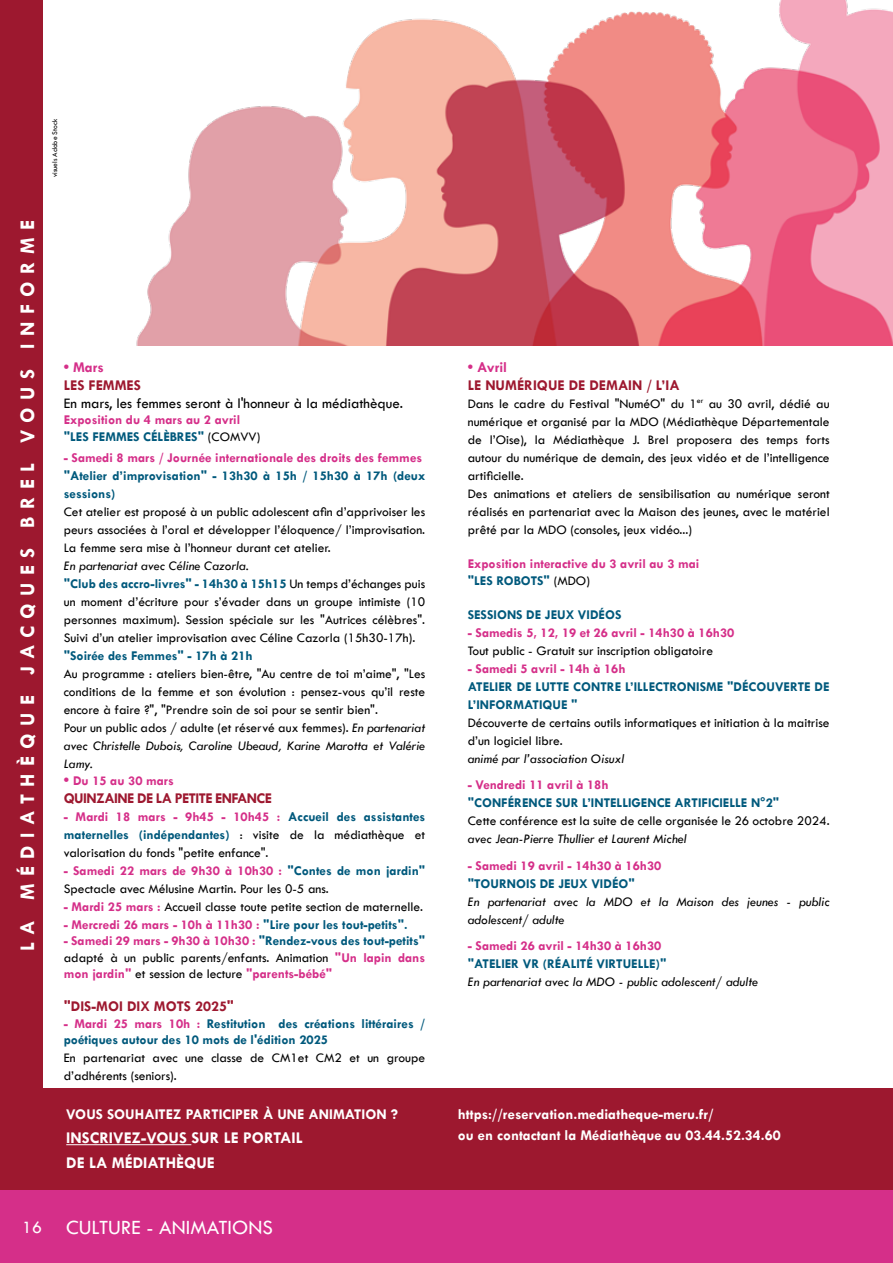
<style>
.page{position:relative;width:893px;height:1263px;background:#fff}
.page>*{position:absolute;margin:0;border:0;box-sizing:border-box;transform-origin:0 0}
.t1{font:700 21px "Tw Cen";letter-spacing:.35em;color:#fff}
.t2{font:21px "Tw Cen";color:#fff}
.t3{font:18px "Tw Cen";color:#fff}
.t4{font:700 16.5px/24px "Tw Cen";color:#fff}
.t5{font:700 15px/21px "Tw Cen";color:#fff}
.t6{font:700 15px "Tw Cen";color:#9d182f}
.t7{font:15px "Tw Cen";color:#000}
.t8{font:700 15px "Tw Cen";letter-spacing:-.04em;color:#9d182f}
.t9{font:700 15px "Tw Cen";color:#d52f89}
.t10{font:13.5px/18px "Tw Cen";color:#000}
.t11{font:700 13.5px/16.5px "Tw Cen";color:#d52f89}
.t12{font:700 13.5px/18px "Tw Cen";color:#00597c}
.t13{font:italic 13.5px/18px "Tw Cen";color:#000}
.t14{font:7.5px "Tw Cen";color:#000}
.s1{color:#00597c}
.s2{font-weight:400;color:#000}
.s3{font-style:italic}
.s4{font-weight:700;color:#00597c}
.s5{font-size:15px}
.s6{font-weight:700;color:#d52f89}
.s7{color:#d52f89}
</style>
<div class="page">
<img style="left:136px;top:0;width:757px;height:345px">
<div style="left:30px;top:1089px;width:863px;height:104px;background:#9d182f"></div>
<div style="left:0;top:0;width:43px;height:1191px;background:#9d182f"></div>
<div style="left:0;top:1191px;width:893px;height:72px;background:#d52f89"></div>
<hr style="left:66px;top:1144px;width:125px;height:1px;background:#fff">
<p class="t14" style="left:50px;top:177px;width:60px;rotate:-90deg">visuels Adobe Stock</p>
<h1 class="t1" style="left:15px;top:951px;width:732px;rotate:-90deg">LA MÉDIATHÈQUE JACQUES BREL VOUS INFORME</h1>
<p class="t9" style="left:64px;top:358px;width:42px">• Mars</p>
<p class="t6" style="left:64px;top:376px;width:79px">LES FEMMES</p>
<p class="t7" style="left:64px;top:394px;width:341px">En mars, les femmes seront à l'honneur à la médiathèque.</p>
<p class="t11" style="left:64px;top:411px;width:198px">Exposition du 4 mars au 2 avril <span class="s1">"LES FEMMES CÉLÈBRES"</span> <span class="s2">(COMVV)</span></p>
<p class="t11" style="left:64px;top:449px;width:360px">- Samedi 8 mars / Journée internationale des droits des femmes</p>
<p class="t12" style="left:64px;top:467px;width:363px">"Atelier d’improvisation" - 13h30 à 15h / 15h30 à 17h (deux sessions)</p>
<p class="t10" style="left:64px;top:503px;width:363px;text-align:justify">Cet atelier est proposé à un public adolescent afin d’apprivoiser les peurs associées à l’oral et développer l’éloquence/ l’improvisation.<br>La femme sera mise à l’honneur durant cet atelier.</p>
<p class="t10" style="left:64px;top:557px;width:363px"><span class="s3">En partenariat avec Céline Cazorla.<br></span><span class="s4">"Club des accro-livres" - 14h30 à 15h15</span> Un temps d’échanges puis un moment d’écriture pour s’évader dans un groupe intimiste (10 personnes maximum). Session spéciale sur les "Autrices célèbres".<br>Suivi d’un atelier improvisation avec Céline Cazorla (15h30-17h).</p>
<p class="t12" style="left:64px;top:647px;width:190px">"Soirée des Femmes" - 17h à 21h</p>
<p class="t10" style="left:64px;top:665px;width:363px">Au programme : ateliers bien-être, "Au centre de toi m’aime", "Les conditions de la femme et son évolution : pensez-vous qu’il reste encore à faire ?", "Prendre soin de soi pour se sentir bien".<br>Pour un public ados / adulte (et réservé aux femmes). <span class="s3">En partenariat avec Christelle Dubois, Caroline Ubeaud, Karine Marotta et Valérie Lamy.</span></p>
<p class="t11" style="left:64px;top:772px;width:112px"><span class="s5">•</span> Du 15 au 30 mars</p>
<p class="t8" style="left:64px;top:789px;width:210px">QUINZAINE DE LA PETITE ENFANCE</p>
<p class="t10" style="left:64px;top:807px;width:363px;text-align:justify"><span class="s6">- Mardi 18 mars - 9h45 - 10h45 :</span> <span class="s4">Accueil des assistantes maternelles (indépendantes)</span> : visite de la médiathèque et valorisation du fonds "petite enfance".</p>
<p class="t10" style="left:64px;top:861px;width:363px"><span class="s6">- Samedi 22 mars de 9h30 à 10h30 :</span> <span class="s4">"Contes de mon jardin"<br></span>Spectacle avec Mélusine Martin. Pour les 0-5 ans.</p>
<p class="t10" style="left:64px;top:897px;width:361px"><span class="s6">- Mardi 25 mars :</span> Accueil classe toute petite section de maternelle.</p>
<p class="t11" style="left:64px;top:916px;width:345px">- Mercredi 26 mars - 10h à 11h30 : <span class="s1">"Lire pour les tout-petits".</span></p>
<p class="t11" style="left:64px;top:932px;width:363px;text-align:justify">- Samedi 29 mars - 9h30 à 10h30 : <span class="s1">"Rendez-vous des tout-petits" </span><span class="s2">adapté à un public parents/enfants. Animation</span> "Un lapin dans mon jardin" <span class="s2">et session de lecture</span> "parents-bébé"</p>
<p class="t6" style="left:64px;top:997px;width:172px">"DIS-MOI DIX MOTS 2025"</p>
<p class="t12" style="left:64px;top:1015px;width:363px;line-height:16.5px"><span class="s7">- Mardi 25 mars 10h :</span> Restitution des créations littéraires / poétiques autour des 10 mots de l'édition 2025</p>
<p class="t10" style="left:64px;top:1049px;width:363px">En partenariat avec une classe de CM1et CM2 et un groupe d’adhérents (seniors).</p>
<p class="t5" style="left:66px;top:1104px;width:333px">VOUS SOUHAITEZ PARTICIPER À UNE ANIMATION ?</p>
<p class="t4" style="left:66px;top:1126px;width:238px">INSCRIVEZ-VOUS SUR LE PORTAIL<br>DE LA MÉDIATHÈQUE</p>
<h2 class="t3" style="left:21px;top:1216px;width:21px">16</h2>
<h1 class="t2" style="left:66px;top:1215px;width:208px">CULTURE - ANIMATIONS</h1>
<p class="t9" style="left:468px;top:358px;width:41px">• Avril</p>
<p class="t6" style="left:468px;top:376px;width:213px">LE NUMÉRIQUE DE DEMAIN / L’IA</p>
<p class="t10" style="left:468px;top:394px;width:363px">Dans le cadre du Festival "NuméO" du 1<sup>er</sup> au 30 avril, dédié au numérique et organisé par la MDO (Médiathèque Départementale de l’Oise), la Médiathèque J. Brel proposera des temps forts autour du numérique de demain, des jeux vidéo et de l’intelligence artificielle.<br>Des animations et ateliers de sensibilisation au numérique seront réalisés en partenariat avec la Maison des jeunes, avec le matériel prêté par la MDO (consoles, jeux vidéo...)</p>
<p class="t11" style="left:468px;top:555px;width:233px">Exposition interactive du 3 avril au 3 mai <span class="s1">"LES ROBOTS"</span> <span class="s2">(MDO)</span></p>
<p class="t12" style="left:468px;top:606px;width:155px">SESSIONS DE JEUX VIDÉOS</p>
<p class="t11" style="left:468px;top:624px;width:268px">- Samedis 5, 12, 19 et 26 avril - 14h30 à 16h30</p>
<p class="t10" style="left:468px;top:641px;width:247px">Tout public - Gratuit sur inscription obligatoire</p>
<p class="t11" style="left:468px;top:660px;width:159px">- Samedi 5 avril - 14h à 16h</p>
<p class="t12" style="left:468px;top:677px;width:363px">ATELIER DE LUTTE CONTRE L’ILLECTRONISME "DÉCOUVERTE DE<br>L’INFORMATIQUE "</p>
<p class="t10" style="left:468px;top:713px;width:363px">Découverte de certains outils informatiques et initiation à la maitrise d’un logiciel libre.</p>
<p class="t13" style="left:468px;top:749px;width:158px">animé par l’association Oisuxl</p>
<p class="t11" style="left:468px;top:776px;width:142px">- Vendredi 11 avril à 18h</p>
<p class="t12" style="left:468px;top:793px;width:313px">"CONFÉRENCE SUR L’INTELLIGENCE ARTIFICIELLE N°2"</p>
<p class="t10" style="left:468px;top:812px;width:363px">Cette conférence est la suite de celle organisée le 26 octobre 2024.</p>
<p class="t13" style="left:468px;top:830px;width:220px">avec Jean-Pierre Thullier et Laurent Michel</p>
<p class="t11" style="left:468px;top:857px;width:195px">- Samedi 19 avril - 14h30 à 16h30</p>
<p class="t12" style="left:468px;top:874px;width:169px">"TOURNOIS DE JEUX VIDÉO"</p>
<p class="t13" style="left:468px;top:892px;width:363px">En partenariat avec la MDO et la Maison des jeunes - public adolescent/ adulte</p>
<p class="t11" style="left:468px;top:937px;width:195px">- Samedi 26 avril - 14h30 à 16h30</p>
<p class="t12" style="left:468px;top:954px;width:200px">"ATELIER VR (RÉALITÉ VIRTUELLE)"</p>
<p class="t13" style="left:468px;top:973px;width:292px">En partenariat avec la MDO - public adolescent/ adulte</p>
<p class="t5" style="left:458px;top:1104px;width:324px">https://reservation.mediatheque-meru.fr/<br>ou en contactant la Médiathèque au 03.44.52.34.60</p>
</div>
